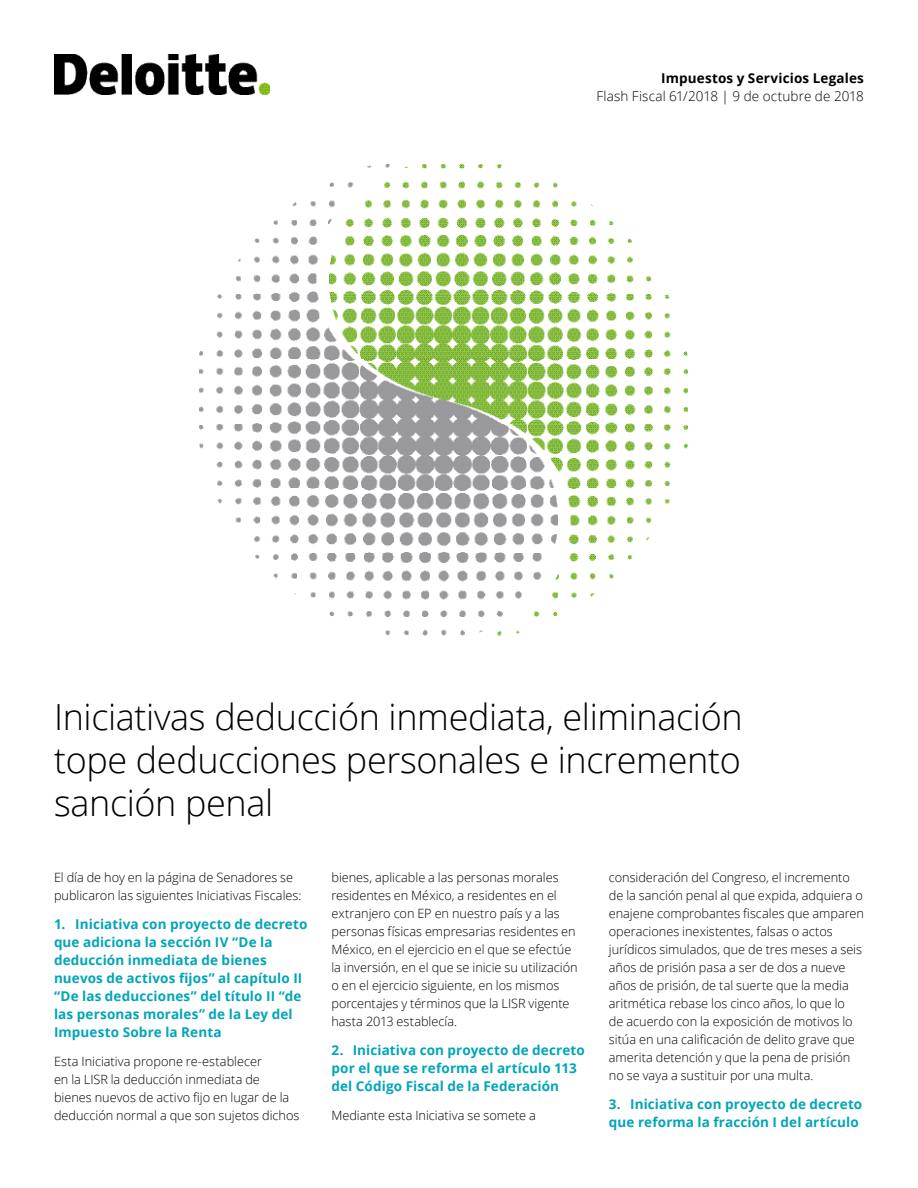
<style>
.page{position:relative;width:918px;height:1188px;background:#fff}
.page>*{position:absolute;margin:0;border:0;box-sizing:border-box;transform-origin:0 0}
.t1{font:300 36px/43.2px "Open Sans";letter-spacing:-.01em;color:#000;text-align:justify}
.t2{font:700 13.5px/18px "Open Sans";letter-spacing:.01em;color:#00a5b8}
.t3{font:300 13.5px "Open Sans";letter-spacing:.01em;color:#000}
.t4{font:700 13.5px "Open Sans";letter-spacing:.015em;color:#000}
.t5{font:300 12.75px/18px "Open Sans";color:#000}
</style>
<div class="page">
<img style="left:54px;top:54px;width:216px;height:40px">
<img style="left:200px;top:165px;width:488px;height:470px">
<p class="t4" style="left:661px;top:68px;width:204px">Impuestos y Servicios Legales</p>
<p class="t3" style="left:597px;top:87px;width:269px">Flash Fiscal 61/2018 | 9 de octubre de 2018</p>
<h1 class="t1" style="left:54px;top:694px;width:690px">Iniciativas deducción inmediata, eliminación tope deducciones personales e incremento sanción penal</h1>
<p class="t5" style="left:54px;top:868px;width:249px">El día de hoy en la página de Senadores se publicaron las siguientes Iniciativas Fiscales:</p>
<p class="t2" style="left:54px;top:915px;width:255px">1. Iniciativa con proyecto de decreto que adiciona la sección IV “De la deducción inmediata de bienes nuevos de activos fijos” al capítulo II “De las deducciones” del título II “de las personas morales” de la Ley del Impuesto Sobre la Renta</p>
<p class="t5" style="left:54px;top:1052px;width:247px">Esta Iniciativa propone re-establecer<br>en la LISR la deducción inmediata de bienes nuevos de activo fijo en lugar de la deducción normal a que son sujetos dichos</p>
<p class="t5" style="left:331px;top:868px;width:248px">bienes, aplicable a las personas morales residentes en México, a residentes en el extranjero con EP en nuestro país y a las personas físicas empresarias residentes en México, en el ejercicio en el que se efectúe la inversión, en el que se inicie su utilización o en el ejercicio siguiente, en los mismos porcentajes y términos que la LISR vigente hasta 2013 establecía.</p>
<p class="t2" style="left:331px;top:1041px;width:255px">2. Iniciativa con proyecto de decreto por el que se reforma el artículo 113 del Código Fiscal de la Federación</p>
<p class="t5" style="left:331px;top:1106px;width:206px">Mediante esta Iniciativa se somete a</p>
<p class="t5" style="left:609px;top:868px;width:257px">consideración del Congreso, el incremento de la sanción penal al que expida, adquiera o enajene comprobantes fiscales que amparen operaciones inexistentes, falsas o actos jurídicos simulados, que de tres meses a seis años de prisión pasa a ser de dos a nueve años de prisión, de tal suerte que la media aritmética rebase los cinco años, lo que lo<br>de acuerdo con la exposición de motivos lo sitúa en una calificación de delito grave que amerita detención y que la pena de prisión no se vaya a sustituir por una multa.</p>
<p class="t2" style="left:609px;top:1095px;width:255px">3. Iniciativa con proyecto de decreto que reforma la fracción I del artículo</p>
</div>
